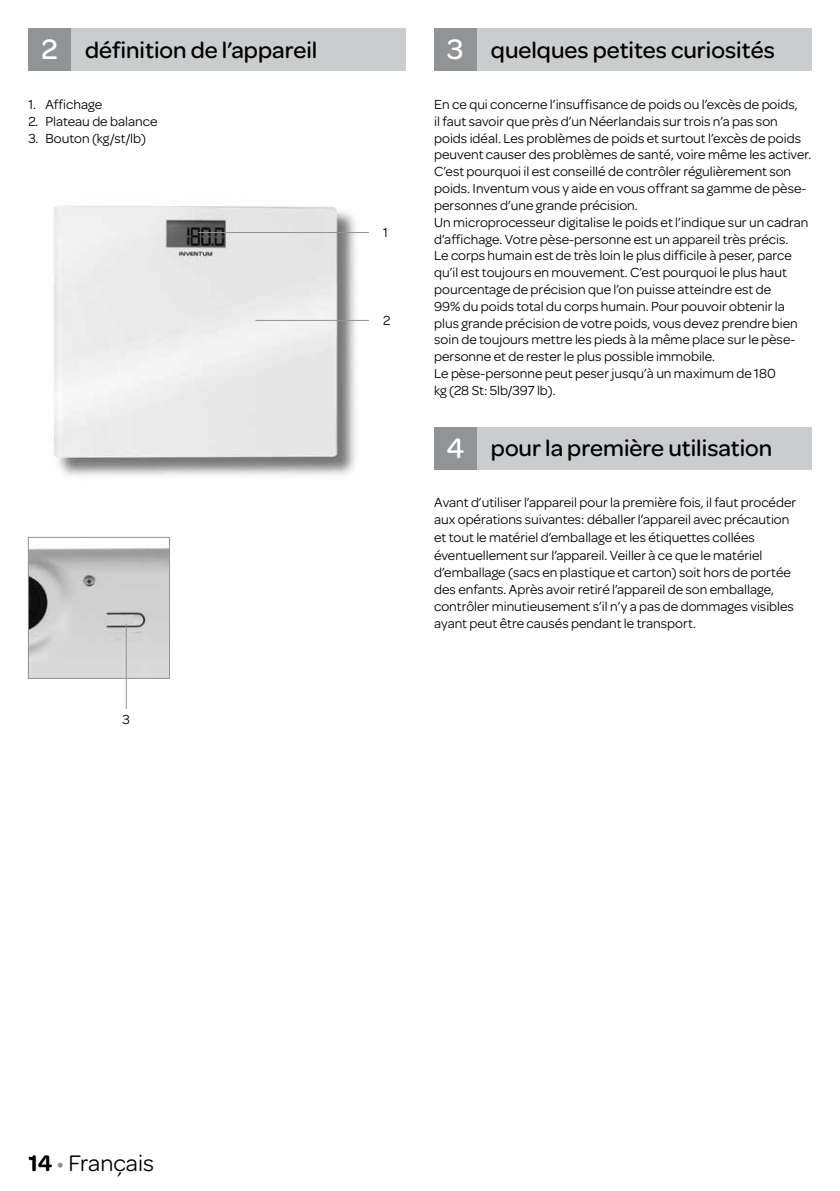
<style>
.page{position:relative;width:840px;height:1191px;background:#fff}
.page>*{position:absolute;margin:0;border:0;box-sizing:border-box;transform-origin:0 0}
.t1{font:500 24px "Omnes";color:#000}
.t2{font:24px "Omnes";color:#000}
.t3{font:14px/16.8px "Omnes";color:#000}
.s1{font-size:30px;color:#fff}
.s2{font-weight:600}
.s3{color:#929395}
</style>
<div class="page">
<div style="left:57px;top:28px;width:348px;height:43px;background:#cacccd"></div>
<div style="left:28px;top:28px;width:43px;height:43px;background:#929395"></div>
<div style="left:462px;top:28px;width:349px;height:43px;background:#cacccd"></div>
<div style="left:434px;top:28px;width:42px;height:43px;background:#929395"></div>
<div style="left:462px;top:427px;width:349px;height:42px;background:#cacccd"></div>
<div style="left:434px;top:427px;width:42px;height:42px;background:#929395"></div>
<img style="left:54px;top:206px;width:304px;height:270px">
<hr style="left:255px;top:320px;width:114px;height:1px;background:#929395">
<hr style="left:198px;top:232px;width:171px;height:1px;background:#929395">
<img style="left:30px;top:548px;width:138px;height:129px">
<div style="left:28px;top:537px;width:142px;height:142px;border:1px solid #929395"></div>
<hr style="left:126px;top:624px;width:1px;height:85px;background:#929395">
<h1 class="t1" style="left:42px;top:33px;width:277px"><span class="s1">2</span> définition de l’appareil</h1>
<h1 class="t1" style="left:447px;top:33px;width:329px"><span class="s1">3</span> quelques petites curiosités</h1>
<p class="t3" style="left:434px;top:95px;width:378px">En ce qui concerne l’insuffisance de poids ou l’excès de poids,<br>il faut savoir que près d’un Néerlandais sur trois n’a pas son poids idéal. Les problèmes de poids et surtout l’excès de poids peuvent causer des problèmes de santé, voire même les activer.<br>C’est pourquoi il est conseillé de contrôler régulièrement son poids. Inventum vous y aide en vous offrant sa gamme de pèse&shy;personnes d’une grande précision.<br>Un microprocesseur digitalise le poids et l’indique sur un cadran d’affichage. Votre pèse-personne est un appareil très précis.<br>Le corps humain est de très loin le plus difficile à peser, parce qu’il est toujours en mouvement. C’est pourquoi le plus haut pourcentage de précision que l’on puisse atteindre est de<br>99% du poids total du corps humain. Pour pouvoir obtenir la plus grande précision de votre poids, vous devez prendre bien soin de toujours mettre les pieds à la même place sur le pèse&shy;personne et de rester le plus possible immobile.<br>Le pèse-personne peut peser jusqu’à un maximum de 180<br>kg (28 St: 5lb/397 lb).</p>
<p class="t3" style="left:28px;top:95px;width:75px">1. Affichage</p>
<p class="t3" style="left:28px;top:112px;width:131px">2. Plateau de balance</p>
<p class="t3" style="left:28px;top:129px;width:119px">3. Bouton (kg/st/lb)</p>
<p class="t3" style="left:383px;top:223px;width:6px">1</p>
<p class="t3" style="left:383px;top:311px;width:9px">2</p>
<p class="t3" style="left:122px;top:710px;width:9px">3</p>
<h1 class="t2" style="left:28px;top:1146px;width:127px"><span class="s2">14</span> <span class="s3">•</span> Français</h1>
<h1 class="t1" style="left:446px;top:432px;width:327px"><span class="s1">4</span> pour la première utilisation</h1>
<p class="t3" style="left:434px;top:493px;width:363px">Avant d’utiliser l’appareil pour la première fois, il faut procéder aux opérations suivantes: déballer l’appareil avec précaution et tout le matériel d’emballage et les étiquettes collées éventuellement sur l’appareil. Veiller à ce que le matériel d’emballage (sacs en plastique et carton) soit hors de portée des enfants. Après avoir retiré l’appareil de son emballage, contrôler minutieusement s’il n’y a pas de dommages visibles ayant peut être causés pendant le transport.</p>
</div>
